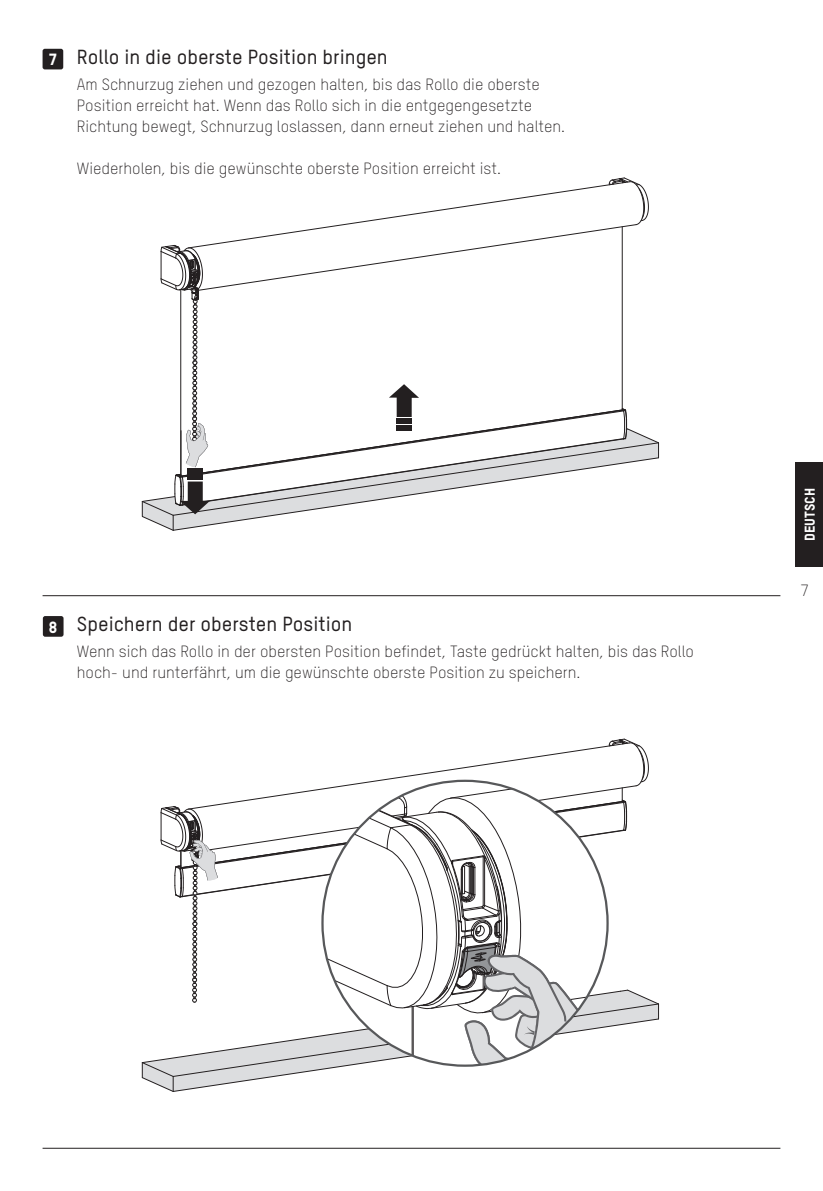
<style>
.page{position:relative;width:823px;height:1191px;background:#fff}
.page>*{position:absolute;margin:0;border:0;box-sizing:border-box;transform-origin:0 0}
.t1{font:500 20px "TSTARPRO";color:#231f20}
.t2{font:300 16px/21px "TSTARPRO";color:#231f20}
.t3{font:16px "TSTARPRO Headline";color:#fff}
.t4{font:14px "TSTARPRO Headline";color:#fff}
.s1{font-family:"TSTARPRO Headline";font-weight:400;font-size:16px;color:#fff}
</style>
<div class="page">
<svg style="left:141px;top:739px;width:517px;height:353px"></svg>
<svg style="left:141px;top:178px;width:517px;height:352px"></svg>
<div style="left:396px;top:418px;width:15px;height:6px;background:#231f20"></div>
<div style="left:396px;top:425px;width:15px;height:6px;background:#231f20"></div>
<div style="left:43px;top:616px;width:20px;height:20px;background:#231f20;border-radius:2px"></div>
<hr style="left:43px;top:595px;width:737px;height:1px;background:#231f20">
<div style="left:43px;top:49px;width:20px;height:20px;background:#231f20;border-radius:2px"></div>
<hr style="left:43px;top:1147px;width:737px;height:1px;background:#231f20">
<div style="left:795px;top:462px;width:27px;height:105px;background:#231f20"></div>
<p class="t1" style="left:49px;top:45px;width:340px"><span class="s1">7</span> Rollo in die oberste Position bringen</p>
<p class="t2" style="left:77px;top:73px;width:489px">Am Schnurzug ziehen und gezogen halten, bis das Rollo die oberste<br>Position erreicht hat. Wenn das Rollo sich in die entgegengesetzte<br>Richtung bewegt, Schnurzug loslassen, dann erneut ziehen und halten.</p>
<p class="t2" style="left:77px;top:157px;width:425px">Wiederholen, bis die gewünschte oberste Position erreicht ist.</p>
<p class="t3" style="left:49px;top:617px;width:10px">8</p>
<p class="t1" style="left:77px;top:612px;width:277px">Speichern der obersten Position</p>
<p class="t2" style="left:77px;top:640px;width:618px">Wenn sich das Rollo in der obersten Position befindet, Taste gedrückt halten, bis das Rollo hoch- und runterfährt, um die gewünschte oberste Position zu speichern.</p>
<p class="t4" style="left:800px;top:541px;width:54px;rotate:-90deg">DEUTSCH</p>
<p class="t2" style="left:800px;top:579px;width:10px">7</p>
</div>
